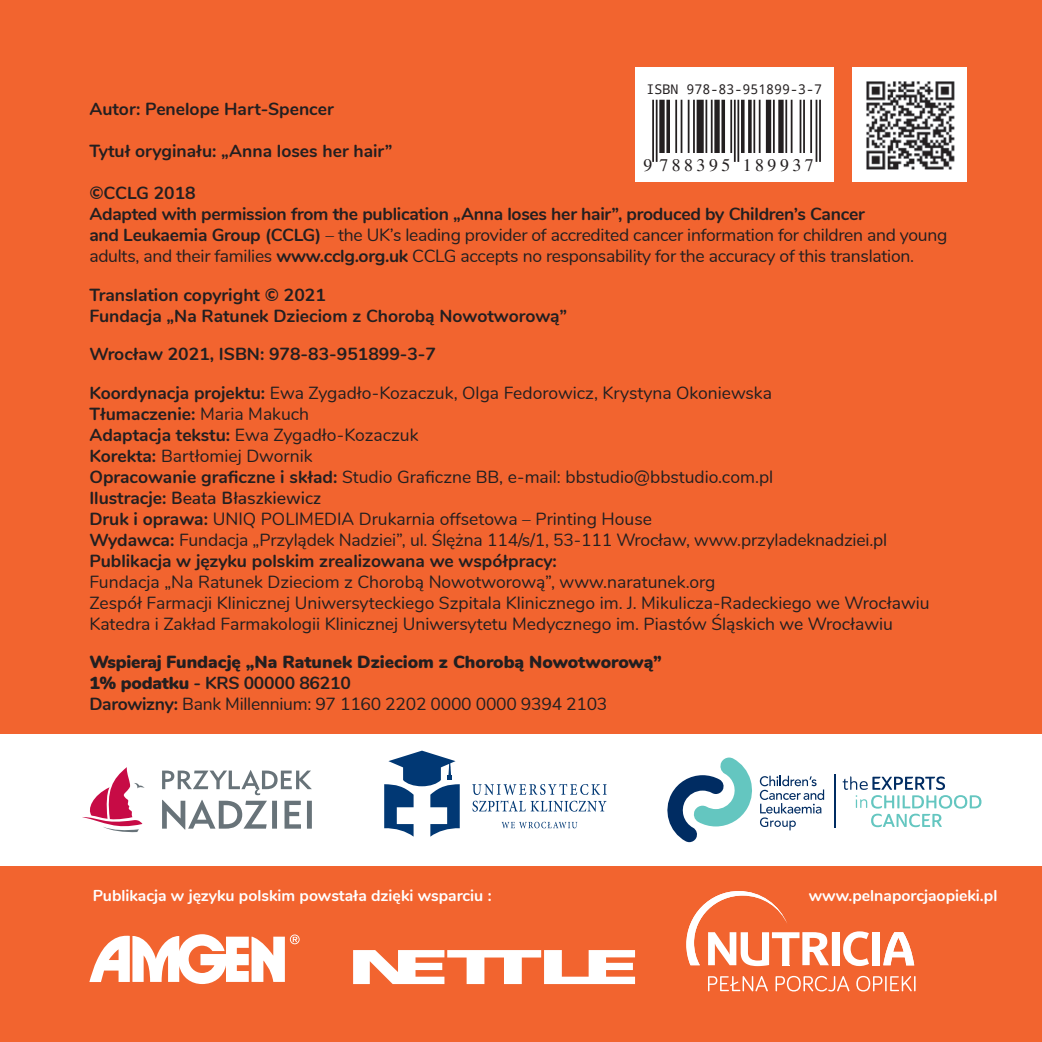
<style>
.page{position:relative;width:1042px;height:1042px;background:#f2642f}
.page>*{position:absolute;margin:0;border:0;box-sizing:border-box;transform-origin:0 0}
.t1{font:17.68px "Free Serif";letter-spacing:.2em;color:#231f20}
.t2{font:17.5px/21px "Nunito";color:#231f20}
.t3{font:700 17.5px/21px "Nunito";color:#231f20}
.t4{font:900 17.5px "Nunito";color:#231f20}
.t5{font:500 17.5px "Nunito";color:#231f20}
.t6{font:700 15.75px "Nunito";color:#fff}
.t7{font:13.3px "Droid Sans Mono";color:#231f20}
.s1{font-weight:700}
.s2{font-weight:400}
.s3{font-weight:900}
</style>
<div class="page">
<div style="left:0;top:734px;width:1042px;height:131px;background:#fff"></div>
<svg style="left:82px;top:767px;width:63px;height:65px"></svg>
<svg style="left:162px;top:770px;width:150px;height:59px"></svg>
<svg style="left:502px;top:822px;width:75px;height:6px"></svg>
<svg style="left:384px;top:750px;width:76px;height:86px"></svg>
<svg style="left:472px;top:784px;width:134px;height:27px"></svg>
<svg style="left:760px;top:776px;width:64px;height:54px"></svg>
<hr style="left:834px;top:774px;width:2px;height:54px;background:#002c62">
<svg style="left:667px;top:757px;width:85px;height:85px"></svg>
<svg style="left:842px;top:776px;width:139px;height:51px"></svg>
<div style="left:852px;top:68px;width:115px;height:114px;background:#fff"></div>
<img style="left:866px;top:81px;width:89px;height:89px">
<div style="left:635px;top:68px;width:198px;height:114px;background:#fff"></div>
<svg style="left:652px;top:100px;width:169px;height:62px"></svg>
<svg style="left:686px;top:891px;width:228px;height:76px"></svg>
<svg style="left:708px;top:976px;width:60px;height:15px"></svg>
<svg style="left:775px;top:976px;width:74px;height:15px"></svg>
<svg style="left:856px;top:976px;width:59px;height:15px"></svg>
<svg style="left:353px;top:950px;width:282px;height:34px"></svg>
<svg style="left:89px;top:934px;width:211px;height:50px"></svg>
<p class="t7" style="left:646px;top:80px;width:177px">ISBN 978-83-951899-3-7</p>
<p class="t3" style="left:89px;top:97px;width:246px">Autor: Penelope Hart-Spencer</p>
<p class="t3" style="left:89px;top:139px;width:305px">Tytuł oryginału: „Anna loses her hair”</p>
<p class="t3" style="left:89px;top:181px;width:108px">©CCLG 2018</p>
<p class="t2" style="left:89px;top:202px;width:859px"><span class="s1">Adapted with permission from the publication „Anna loses her hair”, produced by Children’s Cancer<br>and Leukaemia Group (CCLG)</span> – the UK’s leading provider of accredited cancer information for children and young adults, and their families <span class="s1">www.cclg.org.uk</span> CCLG accepts no responsability for the accuracy of this translation.</p>
<p class="t3" style="left:89px;top:283px;width:479px">Translation copyright © 2021<br>Fundacja „Na Ratunek Dzieciom z Chorobą Nowotworową”</p>
<p class="t3" style="left:89px;top:342px;width:348px">Wrocław 2021, ISBN: 978-83-951899-3-7</p>
<p class="t2" style="left:89px;top:381px;width:684px"><span class="s1">Koordynacja projektu:</span> Ewa Zygadło-Kozaczuk, Olga Fedorowicz, Krystyna Okoniewska</p>
<p class="t3" style="left:89px;top:402px;width:221px">Tłumaczenie: <span class="s2">Maria Makuch</span></p>
<p class="t2" style="left:89px;top:423px;width:331px"><span class="s1">Adaptacja tekstu:</span> Ewa Zygadło-Kozaczuk</p>
<p class="t2" style="left:89px;top:444px;width:225px"><span class="s1">Korekta:</span> Bartłomiej Dwornik</p>
<p class="t2" style="left:89px;top:465px;width:685px"><span class="s1">Opracowanie graficzne i skład:</span> Studio Graficzne BB, e-mail: bbstudio@bbstudio.com.pl</p>
<p class="t5" style="left:89px;top:482px;width:233px"><span class="s1">Ilustracje:</span> Beata Błaszkiewicz</p>
<p class="t2" style="left:89px;top:507px;width:564px"><span class="s1">Druk i oprawa:</span> UNIQ POLIMEDIA Drukarnia offsetowa – Printing House</p>
<p class="t2" style="left:89px;top:528px;width:799px"><span class="s1">Wydawca:</span> Fundacja „Przylądek Nadziei”, ul. Ślężna 114/s/1, 53-111 Wrocław, www.przyladeknadziei.pl</p>
<p class="t3" style="left:89px;top:549px;width:469px">Publikacja w języku polskim zrealizowana we współpracy:</p>
<p class="t2" style="left:89px;top:570px;width:627px">Fundacja „Na Ratunek Dzieciom z Chorobą Nowotworową”, www.naratunek.org</p>
<p class="t2" style="left:89px;top:591px;width:842px">Zespół Farmacji Klinicznej Uniwersyteckiego Szpitala Klinicznego im. J. Mikulicza-Radeckiego we Wrocławiu</p>
<p class="t2" style="left:89px;top:612px;width:805px">Katedra i Zakład Farmakologii Klinicznej Uniwersytetu Medycznego im. Piastów Śląskich we Wrocławiu</p>
<p class="t4" style="left:89px;top:649px;width:574px">Wspieraj Fundację „Na Ratunek Dzieciom z Chorobą Nowotworową”</p>
<p class="t3" style="left:89px;top:671px;width:263px"><span class="s3">1% podatku</span> - KRS 00000 86210</p>
<p class="t2" style="left:89px;top:692px;width:519px"><span class="s1">Darowizny:</span> Bank Millennium: 97 1160 2202 0000 0000 9394 2103</p>
<p class="t1" style="left:643px;top:154px;width:172px">9 788395 189937</p>
<p class="t6" style="left:93px;top:883px;width:400px">Publikacja w języku polskim powstała dzięki wsparciu :</p>
<p class="t6" style="left:808px;top:883px;width:190px">www.pelnaporcjaopieki.pl</p>
</div>
